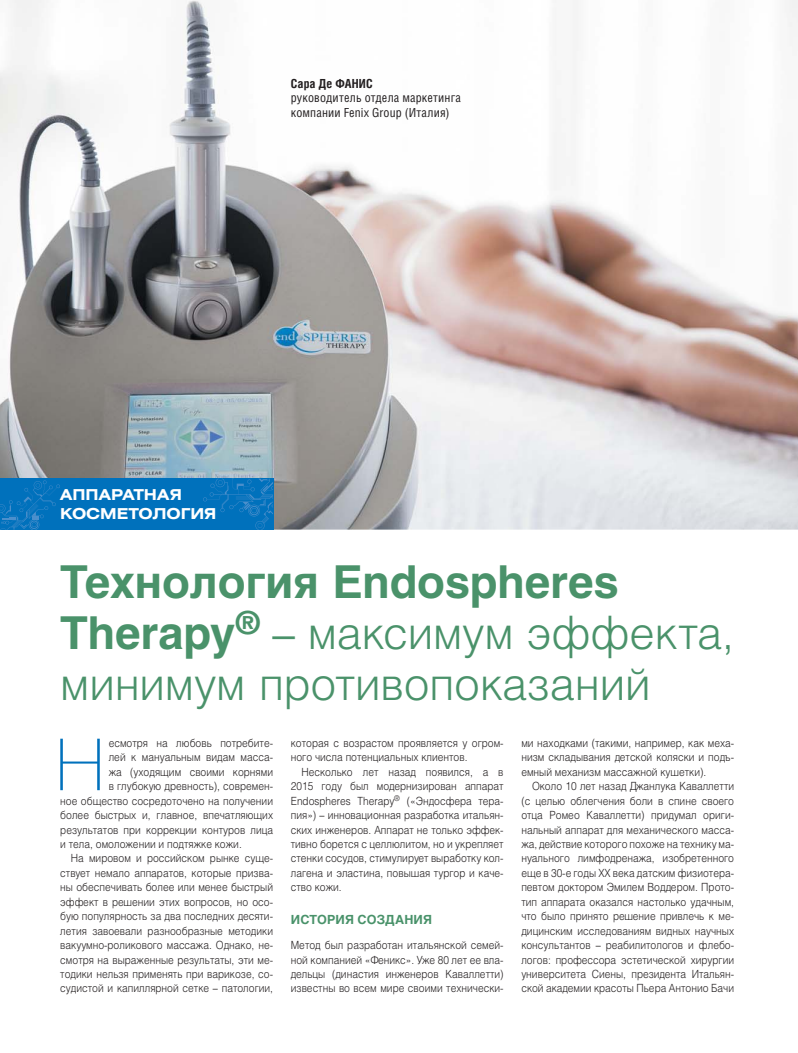
<style>
.page{position:relative;width:798px;height:1053px;background:#fff}
.page>*{position:absolute;margin:0;border:0;box-sizing:border-box;transform-origin:0 0}
.t1{font:70.88px "Helios Ext Thin C";color:#0071bc;scale:.9 1}
.t2{font:45px/51.2px "Helios Light C";letter-spacing:-.005em;color:#4a926a}
.t3{font:700 15px/18.8px "Helios Ext C";letter-spacing:-.005em;color:#fff}
.t4{font:12.5px/14.4px "Helios Cond C";letter-spacing:.015em;color:#231f20}
.t5{font:700 12.5px "Helios C";letter-spacing:.01em;color:#49926a}
.t6{font:11.25px/14.4px "Helios Light C";color:#231f20;text-align:justify;scale:.9 1}
.s1{font-weight:700}
.s2{font-family:"Helios C";font-weight:700}
</style>
<div class="page">
<img style="left:0;top:0;width:797px;height:529px">
<div style="left:0;top:478px;width:273px;height:51px;background:#0071bc"></div>
<svg style="left:203px;top:478px;width:70px;height:51px"></svg>
<svg style="left:0;top:480px;width:60px;height:49px"></svg>
<p class="t4" style="left:291px;top:77px;width:172px"><span class="s1">Сара Де ФАНИС<br></span>руководитель отдела маркетин га компании Fenix Group (Италия)</p>
<p class="t3" style="left:60px;top:487px;width:157px">АППАРАТНАЯ<br>КОСМЕТОЛОГИЯ</p>
<p class="t2" style="left:60px;top:560px;width:675px"><span class="s2">Технология Endospheres<br>Therapy</span><sup>®</sup> – максимум эффекта, минимум противопоказаний</p>
<p class="t1" style="left:55px;top:737px;width:58px">Н</p>
<p class="t6" style="left:109px;top:736px;width:184px">есмотря на любовь потребите-</p>
<p class="t6" style="left:521px;top:736px;width:238px">ми находками (такими, например, как меха-</p>
<p class="t6" style="left:521px;top:751px;width:238px">низм складывания детской коляски и подъ-</p>
<p class="t6" style="left:521px;top:765px;width:207px">емный механизм массажной кушетки).</p>
<p class="t6" style="left:531px;top:780px;width:226px">Около 10 лет назад Джанлука Каваллетти</p>
<p class="t6" style="left:521px;top:794px;width:238px">(с целью облегчения боли в спине своего</p>
<p class="t6" style="left:521px;top:809px;width:238px">отца Ромео Каваллетти) придумал ориги-</p>
<p class="t6" style="left:521px;top:823px;width:238px">нальный аппарат для механического масса-</p>
<p class="t6" style="left:521px;top:837px;width:238px">жа, действие которого похоже на технику ма-</p>
<p class="t6" style="left:521px;top:852px;width:238px">нуального лимфодренажа, изобретенного</p>
<p class="t6" style="left:521px;top:866px;width:238px">еще в 30-е годы ХХ века датским физиотера-</p>
<p class="t6" style="left:521px;top:881px;width:238px">певтом доктором Эмилем Воддером. Прото-</p>
<p class="t6" style="left:521px;top:895px;width:238px">тип аппарата оказался настолько удачным,</p>
<p class="t6" style="left:521px;top:910px;width:238px">что было принято решение привлечь к ме-</p>
<p class="t6" style="left:521px;top:924px;width:238px">дицинским исследованиям видных научных</p>
<p class="t6" style="left:521px;top:939px;width:238px">консультантов – реабилитологов и флебо-</p>
<p class="t6" style="left:521px;top:953px;width:238px">логов: профессора эстетической хирургии</p>
<p class="t6" style="left:521px;top:967px;width:238px">университета Сиены, президента Итальян-</p>
<p class="t6" style="left:521px;top:982px;width:238px">ской академии красоты Пьера Антонио Бачи</p>
<p class="t6" style="left:291px;top:736px;width:238px">которая с возрастом проявляется у огром-</p>
<p class="t6" style="left:291px;top:751px;width:198px">ного числа потенциальных клиентов.</p>
<p class="t6" style="left:301px;top:765px;width:226px">Несколько лет назад появился, а в</p>
<p class="t6" style="left:291px;top:780px;width:238px">2015 году был модернизирован аппарат</p>
<p class="t6" style="left:291px;top:794px;width:238px">Endospheres Therapy<sup>®</sup> («Эндосфера тера-</p>
<p class="t6" style="left:291px;top:809px;width:238px">пия») – инновационная разработка итальян-</p>
<p class="t6" style="left:291px;top:823px;width:238px">ских инженеров. Аппарат не только эффек-</p>
<p class="t6" style="left:291px;top:837px;width:238px">тивно борется с целлюлитом, но и укрепляет</p>
<p class="t6" style="left:291px;top:852px;width:238px">стенки сосудов, стимулирует выработку кол-</p>
<p class="t6" style="left:291px;top:866px;width:238px">лагена и эластина, повышая тургор и каче-</p>
<p class="t6" style="left:291px;top:881px;width:58px">ство кожи.</p>
<p class="t5" style="left:291px;top:914px;width:143px">ИСТОРИЯ СОЗДАНИЯ</p>
<p class="t6" style="left:291px;top:939px;width:238px">Метод был разработан итальянской семей&shy;ной компанией «Феникс». Уже 80 лет ее вла&shy;дельцы (династия инженеров Каваллетти) известны во всем мире своими технически-</p>
<p class="t6" style="left:109px;top:751px;width:184px">лей к мануальным видам масса-</p>
<p class="t6" style="left:109px;top:765px;width:184px">жа (уходящим своими корнями</p>
<p class="t6" style="left:109px;top:780px;width:184px">в глубокую древность), современ-</p>
<p class="t6" style="left:60px;top:794px;width:238px">ное общество сосредоточено на получении</p>
<p class="t6" style="left:60px;top:809px;width:238px">более быстрых и, главное, впечатляющих</p>
<p class="t6" style="left:60px;top:823px;width:238px">результатов при коррекции контуров лица</p>
<p class="t6" style="left:60px;top:837px;width:203px">и тела, омоложении и подтяжке кожи.</p>
<p class="t6" style="left:71px;top:852px;width:226px">На мировом и российском рынке суще-</p>
<p class="t6" style="left:60px;top:866px;width:238px">ствует немало аппаратов, которые призва-</p>
<p class="t6" style="left:60px;top:881px;width:238px">ны обеспечивать более или менее быстрый</p>
<p class="t6" style="left:60px;top:895px;width:238px">эффект в решении этих вопросов, но осо-</p>
<p class="t6" style="left:60px;top:910px;width:238px">бую популярность за два последних десяти-</p>
<p class="t6" style="left:60px;top:924px;width:238px">летия завоевали разнообразные методики</p>
<p class="t6" style="left:60px;top:939px;width:238px">вакуумно-роликового массажа. Однако, не-</p>
<p class="t6" style="left:60px;top:953px;width:238px">смотря на выраженные результаты, эти ме-</p>
<p class="t6" style="left:60px;top:967px;width:238px">тодики нельзя применять при варикозе, со-</p>
<p class="t6" style="left:60px;top:982px;width:238px">судистой и капиллярной сетке – патологии,</p>
</div>
